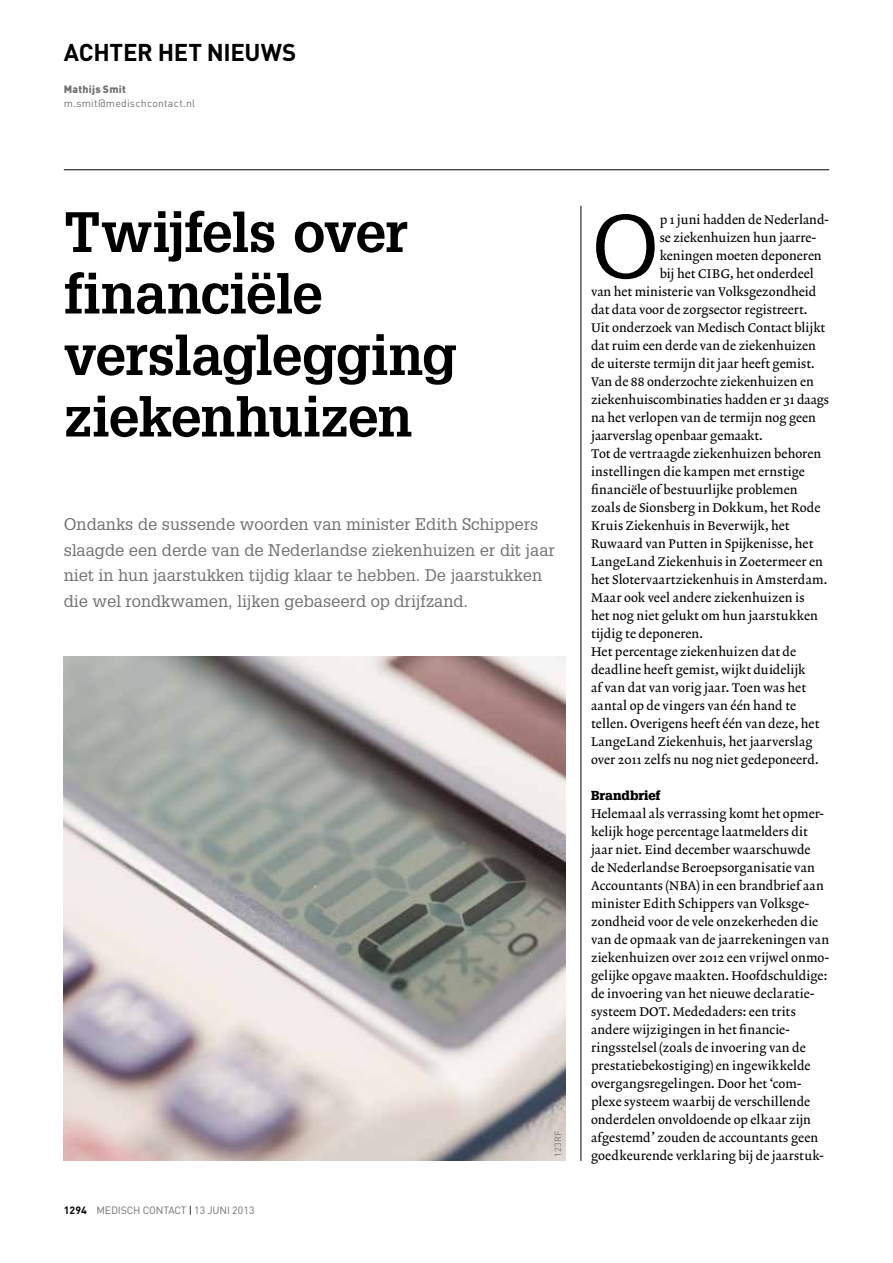
<style>
.page{position:relative;width:893px;height:1263px;background:#fff}
.page>*{position:absolute;margin:0;border:0;box-sizing:border-box;transform-origin:0 0}
.t1{font:88.2px "Glypha LT Std";color:#000}
.t2{font:700 55.5px/61.5px "Glypha LT Std";letter-spacing:-.02em;color:#000}
.t3{font:700 24px "DINOT";letter-spacing:-.015em;color:#000}
.t4{font:16.5px/25.5px "Glypha LT Std";color:#707172}
.t5{font:12.75px/18px "Lexicon No 2 Roman A";color:#000}
.t6{font:900 12.75px "Glypha LT Std";color:#000}
.t7{font:10.5px "DINOT";letter-spacing:-.015em;color:#707172}
.t8{font:900 10.5px "DINOT";letter-spacing:.025em;color:#707172}
.t9{font:9px "DINOT";letter-spacing:.04em;color:#707172}
.s1{font-weight:700;color:#000}
.s2{color:#000}
</style>
<div class="page">
<hr style="left:64px;top:169px;width:765px;height:1px;background:#000">
<hr style="left:580px;top:206px;width:1px;height:955px;background:#000">
<img style="left:64px;top:656px;width:502px;height:505px">
<h3 class="t3" style="left:64px;top:36px;width:234px">aCHTER HET NIEUWS</h3>
<p class="t8" style="left:64px;top:82px;width:64px">Mathijs Smit</p>
<p class="t7" style="left:64px;top:96px;width:133px">m.smit@medischcontact.nl</p>
<h2 class="t2" style="left:64px;top:200px;width:395px">Twijfels over financiële verslaglegging ziekenhuizen</h2>
<p class="t4" style="left:64px;top:511px;width:493px">Ondanks de sussende woorden van minister Edith Schippers slaagde een derde van de Nederlandse ziekenhuizen er dit jaar niet in hun jaarstukken tijdig klaar te hebben. De jaarstukken die wel rondkwamen, lijken gebaseerd op drijfzand.</p>
<p class="t7" style="left:64px;top:1204px;width:192px"><span class="s1">1294</span> medisch contact <span class="s2">|</span> 13 juni 2013</p>
<p class="t9" style="left:552px;top:1157px;width:28px;rotate:-90deg">123rf</p>
<h1 class="t1" style="left:591px;top:193px;width:70px">O</h1>
<p class="t5" style="left:660px;top:211px;width:171px">p 1 juni hadden de Nederland-</p>
<p class="t5" style="left:660px;top:229px;width:158px">se ziekenhuizen hun jaarre-</p>
<p class="t5" style="left:660px;top:247px;width:164px">keningen moeten deponeren</p>
<p class="t5" style="left:660px;top:265px;width:156px">bij het CIBG, het onderdeel</p>
<p class="t5" style="left:591px;top:283px;width:227px">van het ministerie van Volksgezondheid</p>
<p class="t5" style="left:591px;top:301px;width:218px">dat data voor de zorgsector registreert.</p>
<p class="t5" style="left:591px;top:319px;width:236px">Uit onderzoek van Medisch Contact blijkt</p>
<p class="t5" style="left:591px;top:337px;width:226px">dat ruim een derde van de ziekenhuizen</p>
<p class="t5" style="left:591px;top:355px;width:225px">de uiterste termijn dit jaar heeft gemist.</p>
<p class="t5" style="left:591px;top:373px;width:224px">Van de 88 onderzochte ziekenhuizen en</p>
<p class="t5" style="left:591px;top:391px;width:240px">ziekenhuiscombinaties hadden er 31 daags</p>
<p class="t5" style="left:591px;top:409px;width:226px">na het verlopen van de termijn nog geen</p>
<p class="t5" style="left:591px;top:427px;width:173px">jaarverslag openbaar gemaakt.</p>
<p class="t5" style="left:591px;top:445px;width:232px">Tot de vertraagde ziekenhuizen behoren</p>
<p class="t5" style="left:591px;top:463px;width:215px">instellingen die kampen met ernstige</p>
<p class="t5" style="left:591px;top:481px;width:208px">financiële of bestuurlijke problemen</p>
<p class="t5" style="left:591px;top:499px;width:231px">zoals de Sionsberg in Dokkum, het Rode</p>
<p class="t5" style="left:591px;top:517px;width:200px">Kruis Ziekenhuis in Beverwijk, het</p>
<p class="t5" style="left:591px;top:535px;width:224px">Ruwaard van Putten in Spijkenisse, het</p>
<p class="t5" style="left:591px;top:553px;width:233px">LangeLand Ziekenhuis in Zoetermeer en</p>
<p class="t5" style="left:591px;top:571px;width:238px">het Slotervaartziekenhuis in Amsterdam.</p>
<p class="t5" style="left:591px;top:589px;width:215px">Maar ook veel andere ziekenhuizen is</p>
<p class="t5" style="left:591px;top:607px;width:228px">het nog niet gelukt om hun jaarstukken</p>
<p class="t5" style="left:591px;top:625px;width:113px">tijdig te deponeren.</p>
<p class="t5" style="left:591px;top:643px;width:206px">Het percentage ziekenhuizen dat de</p>
<p class="t5" style="left:591px;top:661px;width:216px">deadline heeft gemist, wijkt duidelijk</p>
<p class="t5" style="left:591px;top:679px;width:216px">af van dat van vorig jaar. Toen was het</p>
<p class="t5" style="left:591px;top:697px;width:207px">aantal op de vingers van één hand te</p>
<p class="t5" style="left:591px;top:715px;width:230px">tellen. Overigens heeft één van deze, het</p>
<p class="t5" style="left:591px;top:733px;width:223px">LangeLand Ziekenhuis, het jaarverslag</p>
<p class="t5" style="left:591px;top:751px;width:229px">over 2011 zelfs nu nog niet gedeponeerd.</p>
<p class="t6" style="left:591px;top:788px;width:71px">Brandbrief</p>
<p class="t5" style="left:591px;top:805px;width:240px">Helemaal als verrassing komt het opmer&shy;kelijk hoge percentage laatmelders dit jaar niet. Eind december waarschuwde<br>de Nederlandse Beroepsorganisatie van Accountants (NBA) in een brandbrief aan minister Edith Schippers van Volksge&shy;zondheid voor de vele onzekerheden die van de opmaak van de jaarrekeningen van ziekenhuizen over 2012 een vrijwel onmo&shy;gelijke opgave maakten. Hoofdschuldige: de invoering van het nieuwe declaratie&shy;systeem DOT. Mededaders: een trits andere wijzigingen in het financie&shy;ringsstelsel (zoals de invoering van de prestatiebekostiging) en ingewikkelde overgangsregelingen. Door het ‘com&shy;plexe systeem waarbij de verschillende onderdelen onvoldoende op elkaar zijn afgestemd’ zouden de accountants geen goedkeurende verklaring bij de jaarstuk-</p>
</div>
